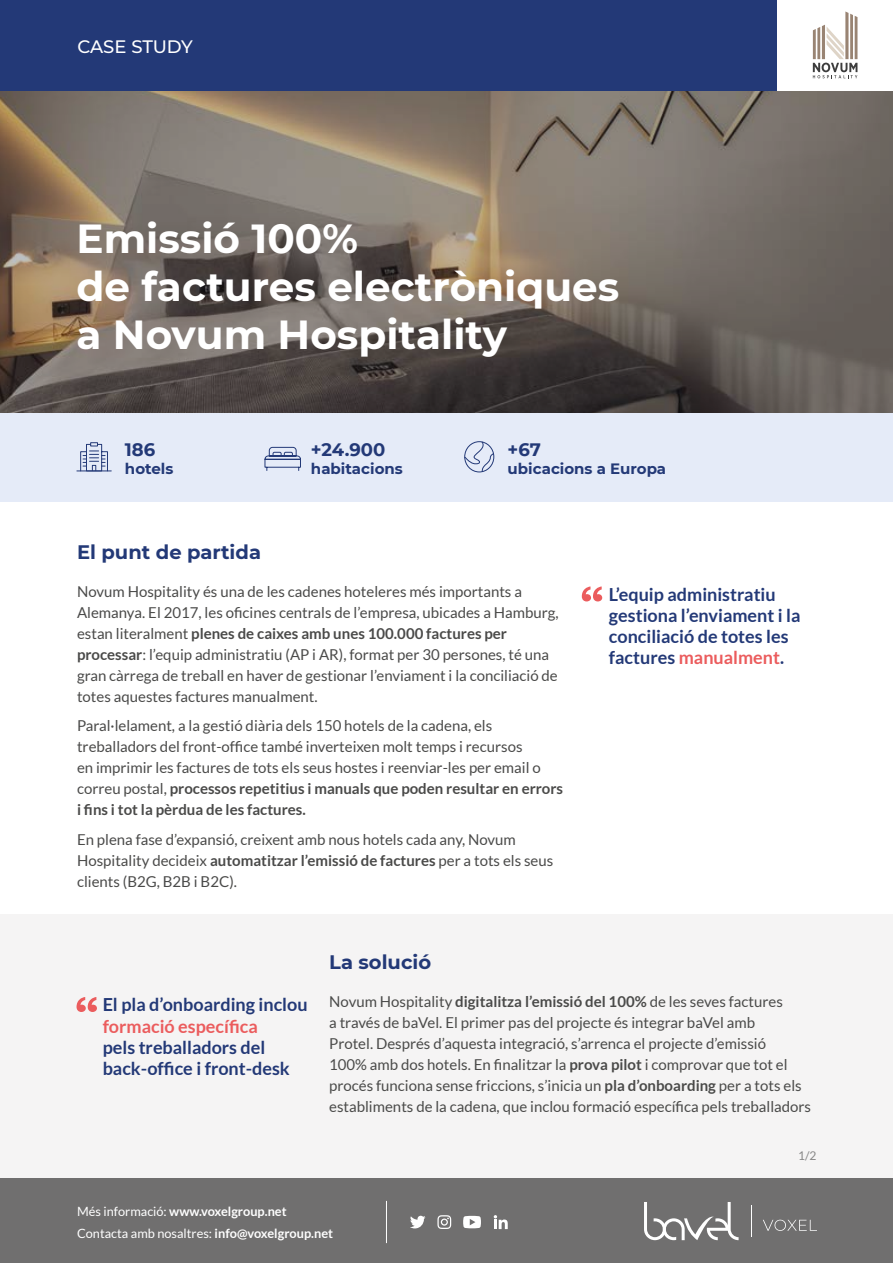
<style>
.page{position:relative;width:893px;height:1263px;background:#fff}
.page>*{position:absolute;margin:0;border:0;box-sizing:border-box;transform-origin:0 0}
.t1{font:700 40.5px/48px "Montserrat";color:#fff}
.t2{font:700 19.5px "Montserrat";color:#233977}
.t3{font:700 18px/21px "Lato";color:#233977}
.t4{font:700 18px "Lato";color:#eb5c5d}
.t5{font:700 18px "Montserrat";color:#233977}
.t6{font:500 18px "Montserrat";letter-spacing:-.01em;color:#fff}
.t7{font:15px/21px "Lato";color:#4a4a49}
.t8{font:700 15px "Montserrat";color:#233977}
.t9{font:700 12.75px/22.5px "Lato";color:#fff}
.t10{font:12px "Lato";color:#878787}
.s1{font-weight:700}
.s2{color:#eb5c5d}
.s3{font-weight:400}
</style>
<div class="page">
<div style="left:0;top:914px;width:893px;height:272px;background:#f5f4f4"></div>
<svg style="left:582px;top:586px;width:20px;height:15px"></svg>
<div style="left:0;top:1179px;width:893px;height:84px;background:#706f6f"></div>
<svg style="left:494px;top:1215px;width:14px;height:14px"></svg>
<svg style="left:410px;top:1216px;width:15px;height:12px"></svg>
<svg style="left:437px;top:1215px;width:14px;height:14px"></svg>
<svg style="left:463px;top:1216px;width:18px;height:12px"></svg>
<hr style="left:386px;top:1201px;width:1px;height:42px;background:#fff">
<svg style="left:0;top:90px;width:893px;height:323px;background:#736960"></svg>
<div style="left:0;top:0;width:893px;height:90px;background:#233977"></div>
<div style="left:0;top:413px;width:893px;height:89px;background:#e5ebf8"></div>
<hr style="left:77px;top:471px;width:34px;height:1px;background:#233977">
<svg style="left:80px;top:442px;width:28px;height:30px"></svg>
<svg style="left:464px;top:441px;width:30px;height:31px"></svg>
<div style="left:464px;top:441px;width:30px;height:31px;border:1px solid #233977;border-radius:50%"></div>
<svg style="left:264px;top:447px;width:37px;height:24px"></svg>
<svg style="left:77px;top:997px;width:20px;height:15px"></svg>
<div style="left:777px;top:0;width:116px;height:90px;background:#fff"></div>
<svg style="left:813px;top:11px;width:44px;height:67px"></svg>
<svg style="left:763px;top:1220px;width:54px;height:11px"></svg>
<hr style="left:751px;top:1205px;width:1px;height:32px;background:#fff">
<svg style="left:644px;top:1202px;width:95px;height:38px"></svg>
<p class="t6" style="left:77px;top:34px;width:117px">CASE STUDY</p>
<h1 class="t1" style="left:77px;top:212px;width:544px">Emissió 100%<br>de factures electròniques a Novum Hospitality</h1>
<p class="t5" style="left:125px;top:436px;width:32px">186</p>
<p class="t8" style="left:125px;top:458px;width:50px">hotels</p>
<p class="t5" style="left:311px;top:436px;width:76px">+24.900</p>
<p class="t8" style="left:311px;top:458px;width:93px">habitacions</p>
<p class="t5" style="left:508px;top:436px;width:35px">+67</p>
<p class="t8" style="left:508px;top:458px;width:160px">ubicacions a Europa</p>
<h2 class="t2" style="left:77px;top:538px;width:186px">El punt de partida</h2>
<p class="t7" style="left:77px;top:581px;width:483px">Novum Hospitality és una de les cadenes hoteleres més importants a Alemanya. El 2017, les oficines centrals de l’empresa, ubicades a Hamburg, estan literalment <span class="s1">plenes de caixes amb unes 100.000 factures per processar</span>: l’equip administratiu (AP i AR), format per 30 persones, té una gran càrrega de treball en haver de gestionar l’enviament i la conciliació de totes aquestes factures manualment.</p>
<p class="t7" style="left:77px;top:715px;width:488px">Paral·lelament, a la gestió diària dels 150 hotels de la cadena, els treballadors del front-office també inverteixen molt temps i recursos<br>en imprimir les factures de tots els seus hostes i reenviar-les per email o correu postal, <span class="s1">processos repetitius i manuals que poden resultar en errors i fins i tot la pèrdua de les factures.</span></p>
<p class="t7" style="left:77px;top:829px;width:478px">En plena fase d’expansió, creixent amb nous hotels cada any, Novum<br>Hospitality decideix <span class="s1">automatitzar l’emissió de factures</span> per a tots els seus clients (B2G, B2B i B2C).</p>
<p class="t3" style="left:609px;top:584px;width:193px">L’equip administratiu gestiona l’enviament i la conciliació de totes les factures <span class="s2">manualment</span>.</p>
<p class="t3" style="left:103px;top:994px;width:206px">El pla d’onboarding inclou</p>
<p class="t4" style="left:103px;top:1016px;width:157px">formació específica</p>
<p class="t3" style="left:103px;top:1036px;width:189px">pels treballadors del back-office i front-desk</p>
<h2 class="t2" style="left:329px;top:948px;width:104px">La solució</h2>
<p class="t7" style="left:329px;top:991px;width:483px">Novum Hospitality <span class="s1">digitalitza l’emissió del 100%</span> de les seves factures<br>a través de baVel. El primer pas del projecte és integrar baVel amb<br>Protel. Després d’aquesta integració, s’arrenca el projecte d’emissió<br>100% amb dos hotels. En finalitzar la <span class="s1">prova pilot</span> i comprovar que tot el procés funciona sense friccions, s’inicia un <span class="s1">pla d’onboarding</span> per a tots els establiments de la cadena, que inclou formació específica pels treballadors</p>
<p class="t10" style="left:798px;top:1149px;width:20px">1/2</p>
<p class="t9" style="left:77px;top:1199px;width:257px"><span class="s3">Més informació:</span> www.voxelgroup.net<br><span class="s3">Contacta amb nosaltres:</span> info@voxelgroup.net</p>
</div>
